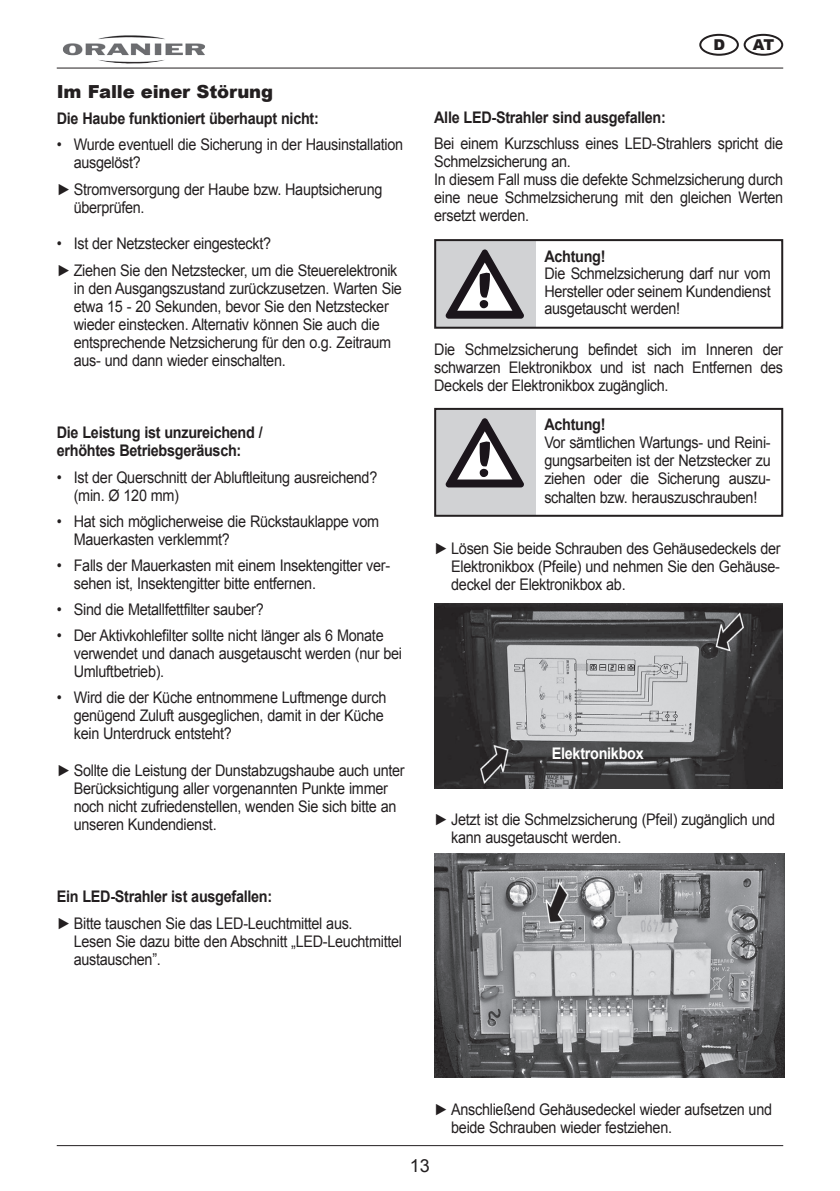
<style>
.page{position:relative;width:840px;height:1191px;background:#fff}
.page>*{position:absolute;margin:0;border:0;box-sizing:border-box;transform-origin:0 0}
.t1{font:900 18px "Arial";letter-spacing:-.01em;color:#231f20}
.t2{font:18px "Arial";color:#231f20}
.t3{font:16px/18px "Arial";letter-spacing:-.02em;color:#231f20;scale:.9 1}
.t4{font:700 16px/18px "Arial";letter-spacing:-.02em;color:#231f20;scale:.9 1}
.t5{font:700 16px "Arial";letter-spacing:-.02em;color:#fff;scale:.9 1}
.t6{font:900 15px "Arial";color:#231f20}
</style>
<div class="page">
<img style="left:63px;top:35px;width:142px;height:28px">
<hr style="left:57px;top:68px;width:725px;height:1px;background:#231f20">
<hr style="left:57px;top:1145px;width:725px;height:1px;background:#231f20">
<div style="left:743px;top:34px;width:39px;height:22px;border:2px solid #231f20;border-radius:50%"></div>
<div style="left:699px;top:34px;width:39px;height:22px;border:2px solid #231f20;border-radius:50%"></div>
<div style="left:435px;top:240px;width:100px;height:88px;background:#d1d2d4"></div>
<div style="left:434px;top:239px;width:348px;height:90px;border:2px solid #231f20"></div>
<svg style="left:445px;top:249px;width:78px;height:70px"></svg>
<div style="left:435px;top:409px;width:100px;height:107px;background:#d1d2d4"></div>
<div style="left:434px;top:408px;width:348px;height:109px;border:2px solid #231f20"></div>
<svg style="left:445px;top:418px;width:78px;height:69px"></svg>
<img style="left:434px;top:603px;width:348px;height:185px">
<img style="left:434px;top:853px;width:349px;height:224px">
<p class="t1" style="left:57px;top:78px;width:218px">Im Falle einer Störung</p>
<p class="t4" style="left:57px;top:110px;width:292px">Die Haube funktioniert überhaupt nicht:</p>
<p class="t3" style="left:74px;top:135px;width:367px;text-indent:-17px">• Wurde eventuell die Sicherung in der Hausinstallation ausgelöst?</p>
<p class="t3" style="left:74px;top:181px;width:344px;text-indent:-17px">► Stromversorgung der Haube bzw. Hauptsicherung überprüfen.</p>
<p class="t3" style="left:57px;top:230px;width:380px;line-height:27.2px">• Ist der Netzstecker eingesteckt?<br>► Ziehen Sie den Netzstecker, um die Steuerelektronik</p>
<p class="t3" style="left:74px;top:280px;width:366px">in den Ausgangszustand zurückzusetzen. Warten Sie etwa 15 - 20 Sekunden, bevor Sie den Netzstecker wieder einstecken. Alternativ können Sie auch die entsprechende Netzsicherung für den o.g. Zeitraum aus- und dann wieder einschalten.</p>
<p class="t4" style="left:57px;top:424px;width:230px">Die Leistung ist unzureichend / erhöhtes Betriebsgeräusch:</p>
<p class="t3" style="left:74px;top:468px;width:338px;text-indent:-17px">• Ist der Querschnitt der Abluftleitung ausreichend? (min. Ø 120 mm)</p>
<p class="t3" style="left:74px;top:512px;width:341px;text-indent:-17px">• Hat sich möglicherweise die Rückstauklappe vom<br>Mauerkasten verklemmt?</p>
<p class="t3" style="left:74px;top:556px;width:353px;text-indent:-17px">• Falls der Mauerkasten mit einem Insektengitter ver&shy;sehen ist, Insektengitter bitte entfernen.</p>
<p class="t3" style="left:57px;top:600px;width:231px">• Sind die Metallfettfilter sauber?</p>
<p class="t3" style="left:74px;top:626px;width:366px;text-indent:-17px">• Der Aktivkohlefilter sollte nicht länger als 6 Monate verwendet und danach ausgetauscht werden (nur bei<br>Umluftbetrieb).</p>
<p class="t3" style="left:74px;top:688px;width:349px;text-indent:-17px">• Wird die der Küche entnommene Luftmenge durch genügend Zuluft ausgeglichen, damit in der Küche kein Unterdruck entsteht?</p>
<p class="t3" style="left:74px;top:761px;width:369px;text-indent:-17px">► Sollte die Leistung der Dunstabzugshaube auch unter Berücksichtigung aller vorgenannten Punkte immer noch nicht zufriedenstellen, wenden Sie sich bitte an unseren Kundendienst.</p>
<p class="t4" style="left:57px;top:887px;width:241px">Ein LED-Strahler ist ausgefallen:</p>
<p class="t3" style="left:74px;top:914px;width:366px;text-indent:-17px">► Bitte tauschen Sie das LED-Leuchtmittel aus.<br>Lesen Sie dazu bitte den Abschnitt „LED-Leuchtmittel austauschen”.</p>
<p class="t6" style="left:713px;top:34px;width:13px">D</p>
<p class="t6" style="left:752px;top:34px;width:23px">AT</p>
<p class="t4" style="left:434px;top:109px;width:259px">Alle LED-Strahler sind ausgefallen:</p>
<p class="t3" style="left:434px;top:134px;width:389px">Bei einem Kurzschluss eines LED-Strahlers spricht die Schmelzsicherung an.<br>In diesem Fall muss die defekte Schmelzsicherung durch eine neue Schmelzsicherung mit den gleichen Werten ersetzt werden.</p>
<p class="t4" style="left:544px;top:248px;width:69px">Achtung!</p>
<p class="t3" style="left:544px;top:265px;width:253px;line-height:17.4px;text-align:justify">Die Schmelzsicherung darf nur vom Hersteller oder seinem Kundendienst ausgetauscht werden!</p>
<p class="t3" style="left:434px;top:340px;width:389px;text-align:justify">Die Schmelzsicherung befindet sich im Inneren der schwarzen Elektronikbox und ist nach Entfernen des Deckels der Elektronikbox zugänglich.</p>
<p class="t4" style="left:544px;top:416px;width:69px">Achtung!</p>
<p class="t3" style="left:544px;top:434px;width:253px;text-align:justify">Vor sämtlichen Wartungs- und Reini&shy;gungsarbeiten ist der Netzstecker zu ziehen oder die Sicherung auszu&shy;schalten bzw. herauszuschrauben!</p>
<p class="t3" style="left:451px;top:539px;width:367px;text-align:justify;text-indent:-17px">► Lösen Sie beide Schrauben des Gehäusedeckels der Elektronikbox (Pfeile) und nehmen Sie den Gehäuse&shy;deckel der Elektronikbox ab.</p>
<p class="t5" style="left:551px;top:742px;width:103px">Elektronikbox</p>
<p class="t3" style="left:451px;top:811px;width:361px;text-indent:-17px">► Jetzt ist die Schmelzsicherung (Pfeil) zugänglich und kann ausgetauscht werden.</p>
<p class="t3" style="left:451px;top:1100px;width:358px;text-indent:-17px">► Anschließend Gehäusedeckel wieder aufsetzen und beide Schrauben wieder festziehen.</p>
<p class="t2" style="left:410px;top:1154px;width:22px">13</p>
</div>
